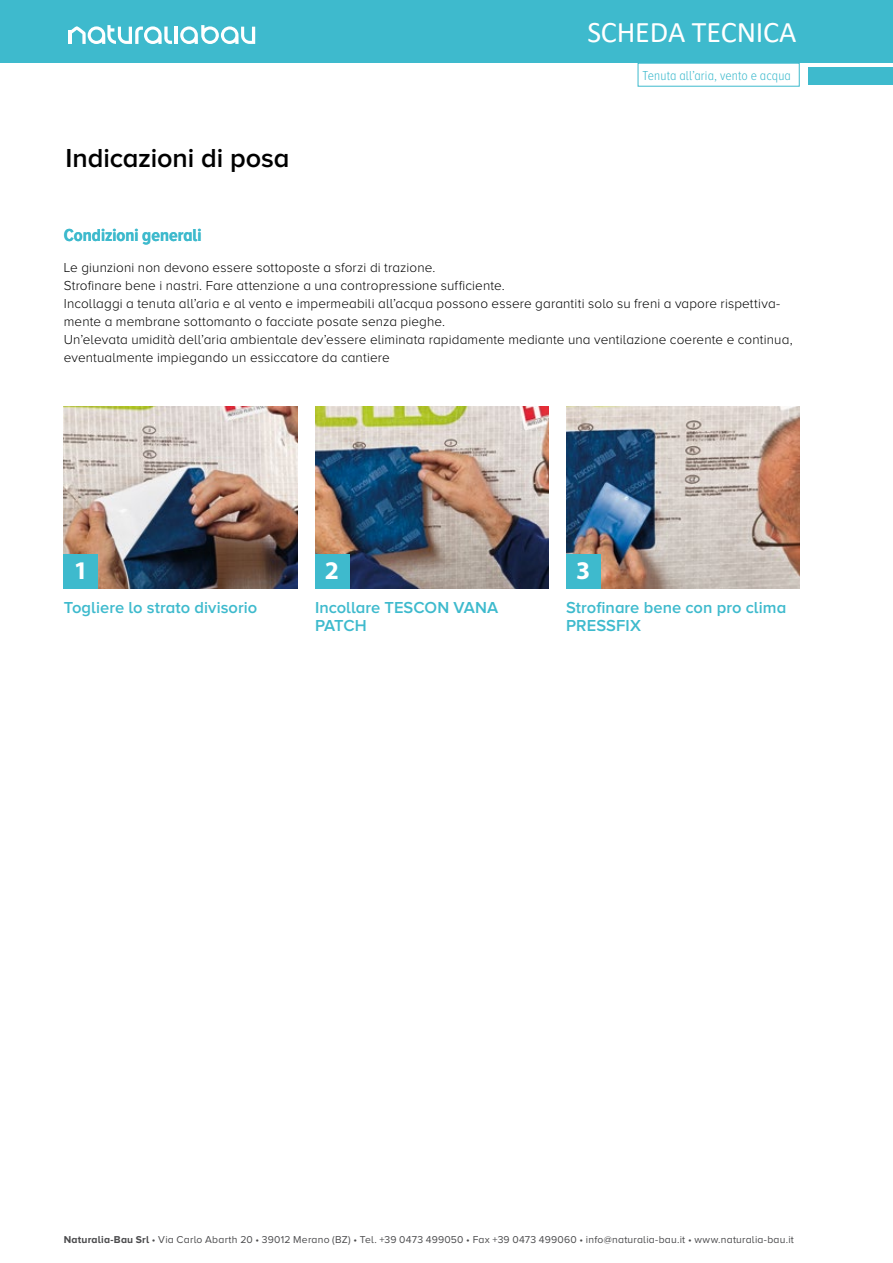
<style>
.page{position:relative;width:893px;height:1263px;background:#fff}
.page>*{position:absolute;margin:0;border:0;box-sizing:border-box;transform-origin:0 0}
.t1{font:30px "Calibri";letter-spacing:-.005em;color:#fff}
.t2{font:600 27px "Proxima Nova A";letter-spacing:-.005em;color:#000}
.t3{font:700 25.5px "Myriad Pro";color:#fff}
.t4{font:700 18px "Proxima Nova A Cond";color:#3ebacd}
.t5{font:600 16.5px/18px "Proxima Nova A";color:#3ebacd}
.t6{font:300 13.5px/18px "Proxima Nova A";letter-spacing:.01em;color:#000}
.t7{font:300 13.5px "Proxima Nova A Cond";letter-spacing:.01em;color:#3ebacd}
.t8{font:10.35px "Proxima Nova A";letter-spacing:.02em;color:#4b4b4d}
.s1{font-weight:700}
</style>
<div class="page">
<img style="left:64px;top:407px;width:233px;height:181px">
<img style="left:315px;top:407px;width:233px;height:181px">
<img style="left:566px;top:407px;width:233px;height:181px">
<div style="left:64px;top:554px;width:34px;height:34px;background:#3ebacd"></div>
<div style="left:566px;top:554px;width:34px;height:34px;background:#3ebacd"></div>
<div style="left:315px;top:554px;width:34px;height:34px;background:#3ebacd"></div>
<div style="left:0;top:0;width:893px;height:63px;background:#3ebacd"></div>
<div style="left:638px;top:63px;width:161px;height:23px;border:1px solid #3ebacd"></div>
<div style="left:808px;top:67px;width:85px;height:17px;background:#3ebacd"></div>
<hr style="left:174px;top:27px;width:4px;height:17px;background:#fff">
<svg style="left:180px;top:25px;width:75px;height:19px"></svg>
<svg style="left:68px;top:25px;width:104px;height:19px"></svg>
<h1 class="t1" style="left:587px;top:11px;width:211px">SCHEDA TECNICA</h1>
<h2 class="t2" style="left:66px;top:143px;width:226px">Indicazioni di posa</h2>
<h3 class="t4" style="left:64px;top:225px;width:139px">Condizioni generali</h3>
<p class="t7" style="left:642px;top:68px;width:150px">Tenuta all’aria, vento e acqua</p>
<p class="t6" style="left:64px;top:258px;width:730px">Le giunzioni non devono essere sottoposte a sforzi di trazione.<br>Strofinare bene i nastri. Fare attenzione a una contropressione sufficiente.<br>Incollaggi a tenuta all’aria e al vento e impermeabili all’acqua possono essere garantiti solo su freni a vapore rispettiva&shy;mente a membrane sottomanto o facciate posate senza pieghe.<br>Un’elevata umidità dell’aria ambientale dev’essere eliminata rapidamente mediante una ventilazione coerente e continua, eventualmente impiegando un essiccatore da cantiere</p>
<h3 class="t3" style="left:74px;top:554px;width:16px">1</h3>
<h3 class="t3" style="left:325px;top:554px;width:16px">2</h3>
<h3 class="t3" style="left:576px;top:554px;width:16px">3</h3>
<p class="t5" style="left:64px;top:598px;width:195px">Togliere lo strato divisorio</p>
<p class="t5" style="left:315px;top:598px;width:185px">Incollare TESCON VANA<br>PATCH</p>
<p class="t5" style="left:566px;top:598px;width:222px">Strofinare bene con pro clima<br>PRESSFIX</p>
<p class="t8" style="left:64px;top:1234px;width:732px"><span class="s1">Naturalia-Bau Srl</span> • Via Carlo Abarth 20 • 39012 Merano (BZ) • Tel. +39 0473 499050 • Fax +39 0473 499060 • info@naturalia-bau.it • www.naturalia-bau.it</p>
</div>
